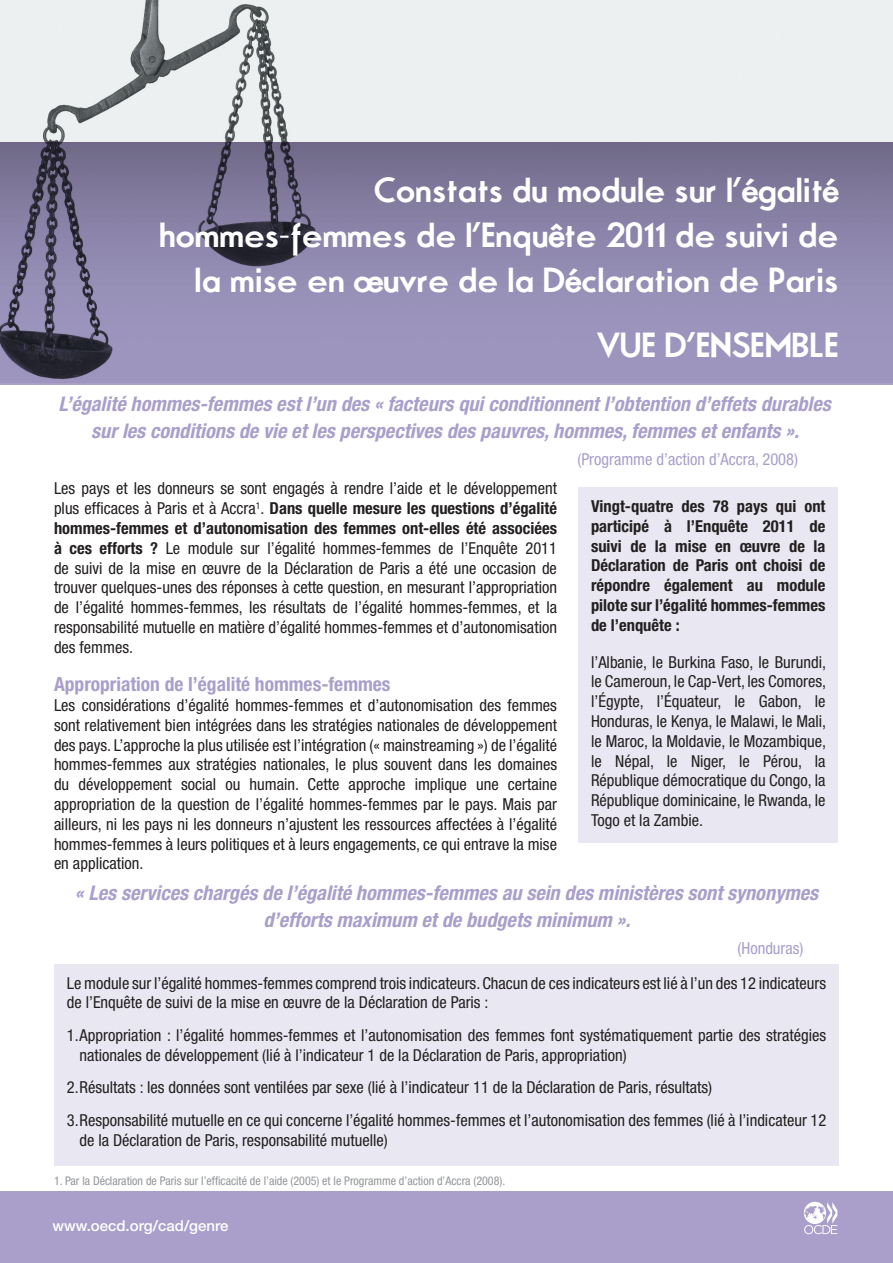
<style>
.page{position:relative;width:893px;height:1263px;background:#fff}
.page>*{position:absolute;margin:0;border:0;box-sizing:border-box;transform-origin:0 0}
.t1{font:700 33px/45px "Movement";color:#fff;text-align:right}
.body_copy{font:italic 700 condensed 20.25px/27px "Helvetica Neue LT Std";color:#a99fca;text-align:center}
.purp_headers{font:700 condensed 19.5px "Helvetica Neue LT Std";color:#a99fca}
.body_copy-2{font:condensed 16.5px/19.8px "Helvetica Neue LT Std";color:#231f20;text-align:justify}
.body_copy-3{font:700 condensed 16.5px/19.8px "Helvetica Neue LT Std";color:#231f20;text-align:justify}
.body_copy-4{font:condensed 16.5px "Helvetica Neue LT Std";color:#a99fca}
.t2{font:500 15px "Helvetica Neue LT Std";color:#fff}
.body_copy-5{font:condensed 12px "Helvetica Neue LT Std";color:#939598}
.s1{font-weight:700}
</style>
<div class="page">
<div style="left:0;top:1192px;width:893px;height:71px;background:#a99fca"></div>
<svg style="left:804px;top:1202px;width:33px;height:32px"></svg>
<img style="left:0;top:0;width:893px;height:383px">
<div style="left:578px;top:487px;width:260px;height:356px;background:#e9e8f2"></div>
<div style="left:54px;top:964px;width:785px;height:202px;background:#e9e8f2"></div>
<p class="t1" style="left:159px;top:168px;width:681px">Constats du module sur l’égalité hommes-femmes de l’Enquête 2011 de suivi de la mise en œuvre de la Déclaration de Paris</p>
<p class="t1" style="left:597px;top:323px;width:243px">VUE D’ENSEMBLE</p>
<p class="body_copy" style="left:59px;top:391px;width:774px">L’égalité hommes-femmes est l’un des « facteurs qui conditionnent l’obtention d’effets durables sur les conditions de vie et les perspectives des pauvres, hommes, femmes et enfants ».</p>
<p class="body_copy-4" style="left:577px;top:450px;width:222px">(Programme d’action d’Accra, 2008)</p>
<p class="body_copy-2" style="left:54px;top:479px;width:505px">Les pays et les donneurs se sont engagés à rendre l’aide et le développement plus efficaces à Paris et à Accra<sup>1</sup>. <span class="s1">Dans quelle mesure les questions d’égalité hommes-femmes et d’autonomisation des femmes ont-elles été associées à ces efforts ?</span> Le module sur l’égalité hommes-femmes de l’Enquête 2011 de suivi de la mise en œuvre de la Déclaration de Paris a été une occasion de trouver quelques-unes des réponses à cette question, en mesurant l’appropriation de l’égalité hommes-femmes, les résultats de l’égalité hommes-femmes, et la responsabilité mutuelle en matière d’égalité hommes-femmes et d’autonomisation des femmes.</p>
<p class="purp_headers" style="left:54px;top:672px;width:338px">Appropriation de l’égalité hommes-femmes</p>
<p class="body_copy-2" style="left:54px;top:695px;width:505px">Les considérations d’égalité hommes-femmes et d’autonomisation des femmes sont relativement bien intégrées dans les stratégies nationales de développement des pays. L’approche la plus utilisée est l’intégration (« mainstreaming ») de l’égalité hommes-femmes aux stratégies nationales, le plus souvent dans les domaines du développement social ou humain. Cette approche implique une certaine appropriation de la question de l’égalité hommes-femmes par le pays. Mais par ailleurs, ni les pays ni les donneurs n’ajustent les ressources affectées à l’égalité hommes-femmes à leurs politiques et à leurs engagements, ce qui entrave la mise en application.</p>
<p class="body_copy-3" style="left:591px;top:496px;width:236px">Vingt-quatre des 78 pays qui ont participé à l’Enquête 2011 de suivi de la mise en œuvre de la Déclaration de Paris ont choisi de répondre également au module pilote sur l’égalité hommes-femmes de l’enquête :</p>
<p class="body_copy-2" style="left:591px;top:652px;width:237px">l’Albanie, le Burkina Faso, le Burundi, le Cameroun, le Cap-Vert, les Comores, l’Égypte, l’Équateur, le Gabon, le Honduras, le Kenya, le Malawi, le Mali, le Maroc, la Moldavie, le Mozambique, le Népal, le Niger, le Pérou, la République démocratique du Congo, la République dominicaine, le Rwanda, le Togo et la Zambie.</p>
<p class="body_copy" style="left:75px;top:880px;width:745px">« Les services chargés de l’égalité hommes-femmes au sein des ministères sont synonymes d’efforts maximum et de budgets minimum ».</p>
<p class="body_copy-4" style="left:737px;top:939px;width:67px">(Honduras)</p>
<p class="body_copy-2" style="left:67px;top:973px;width:761px">Le module sur l’égalité hommes-femmes comprend trois indicateurs. Chacun de ces indicateurs est lié à l’un des 12 indicateurs de l’Enquête de suivi de la mise en œuvre de la Déclaration de Paris :</p>
<p class="body_copy-2" style="left:80px;top:1025px;width:748px;text-indent:-13px">1.Appropriation : l’égalité hommes-femmes et l’autonomisation des femmes font systématiquement partie des stratégies nationales de développement (lié à l’indicateur 1 de la Déclaration de Paris, appropriation)</p>
<p class="body_copy-2" style="left:67px;top:1077px;width:647px">2.Résultats : les données sont ventilées par sexe (lié à l’indicateur 11 de la Déclaration de Paris, résultats)</p>
<p class="body_copy-2" style="left:80px;top:1110px;width:748px;text-indent:-13px">3.Responsabilité mutuelle en ce qui concerne l’égalité hommes-femmes et l’autonomisation des femmes (lié à l’indicateur 12 de la Déclaration de Paris, responsabilité mutuelle)</p>
<p class="body_copy-5" style="left:54px;top:1174px;width:453px">1. Par la Déclaration de Paris sur l’efficacité de l’aide (2005) et le Programme d’action d’Accra (2008).</p>
<p class="t2" style="left:53px;top:1216px;width:177px">www.oecd.org/cad/genre</p>
</div>
